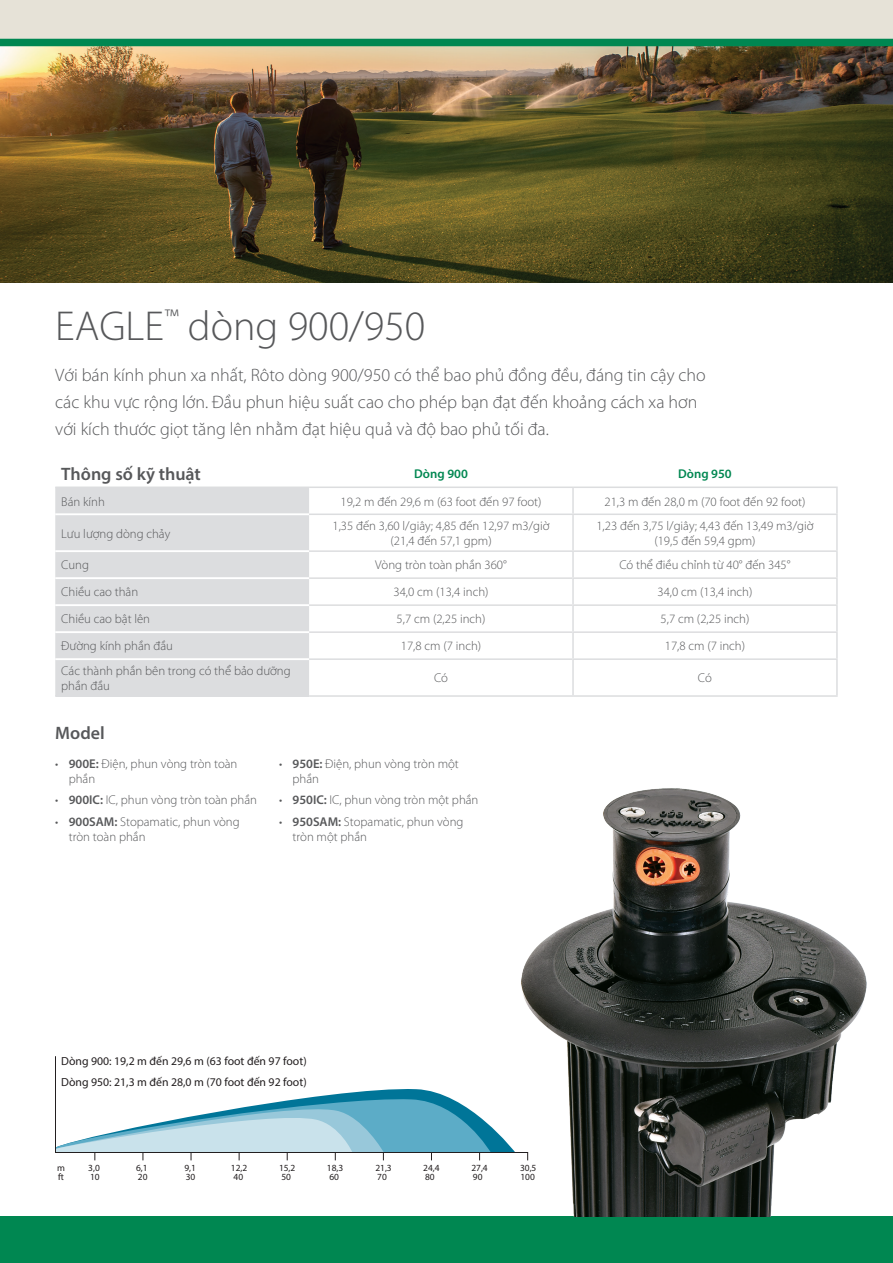
<style>
.page{position:relative;width:893px;height:1263px;background:#fff}
.page>*{position:absolute;margin:0;border:0;box-sizing:border-box;transform-origin:0 0}
.Intro_Head{font:300 42px "Myriad Pro";color:#57585a}
.Intro_Body{font:300 18px/27px "Myriad Pro";color:#57585a}
.Subhead{font:600 18px "Myriad Pro";color:#57585a}
.Table_Body{font:300 12.75px/15px "Myriad Pro";color:#57585a}
.t1{font:600 12.75px "Myriad Pro";color:#008751}
.t2{font:11.85px "Myriad Pro";color:#231f20}
.t3{font:9.45px "Myriad Pro";color:#231f20}
.s1{font-weight:600}
</style>
<div class="page">
<img style="left:1px;top:46px;width:892px;height:237px">
<hr style="left:0;top:283px;width:1px;height:699px;background:#e6e7e9">
<img style="left:0;top:39px;width:1px;height:244px">
<div style="left:0;top:0;width:893px;height:42px;background:#e6e2d7"></div>
<div style="left:0;top:39px;width:893px;height:7px;background:#008751"></div>
<div style="left:0;top:1217px;width:893px;height:46px;background:#008751"></div>
<img style="left:0;top:752px;width:19px;height:465px">
<img style="left:514px;top:788px;width:367px;height:429px">
<div style="left:55px;top:488px;width:254px;height:207px;background:#dcdddf"></div>
<hr style="left:309px;top:577px;width:263px;height:2px;background:#dcdddf">
<hr style="left:309px;top:604px;width:263px;height:2px;background:#dcdddf">
<hr style="left:309px;top:631px;width:263px;height:2px;background:#dcdddf">
<hr style="left:309px;top:658px;width:263px;height:2px;background:#dcdddf">
<hr style="left:55px;top:577px;width:254px;height:2px;background:#fff">
<hr style="left:55px;top:604px;width:254px;height:2px;background:#fff">
<hr style="left:55px;top:631px;width:254px;height:2px;background:#fff">
<hr style="left:55px;top:658px;width:254px;height:2px;background:#fff">
<hr style="left:55px;top:695px;width:254px;height:2px;background:#dcdddf">
<hr style="left:309px;top:695px;width:264px;height:2px;background:#dcdddf">
<hr style="left:573px;top:695px;width:265px;height:2px;background:#dcdddf">
<hr style="left:55px;top:513px;width:254px;height:2px;background:#fff">
<hr style="left:55px;top:550px;width:254px;height:2px;background:#fff">
<hr style="left:55px;top:486px;width:254px;height:2px;background:#dcdddf">
<hr style="left:309px;top:486px;width:264px;height:2px;background:#dcdddf">
<hr style="left:573px;top:486px;width:265px;height:2px;background:#dcdddf">
<hr style="left:572px;top:488px;width:2px;height:25px;background:#dcdddf">
<hr style="left:836px;top:488px;width:2px;height:25px;background:#dcdddf">
<hr style="left:309px;top:513px;width:264px;height:2px;background:#dcdddf">
<hr style="left:573px;top:513px;width:265px;height:2px;background:#dcdddf">
<hr style="left:572px;top:515px;width:2px;height:35px;background:#dcdddf">
<hr style="left:836px;top:515px;width:2px;height:35px;background:#dcdddf">
<hr style="left:309px;top:550px;width:264px;height:2px;background:#dcdddf">
<hr style="left:573px;top:550px;width:265px;height:2px;background:#dcdddf">
<hr style="left:572px;top:552px;width:2px;height:25px;background:#dcdddf">
<hr style="left:836px;top:552px;width:2px;height:25px;background:#dcdddf">
<hr style="left:572px;top:577px;width:266px;height:2px;background:#dcdddf">
<hr style="left:572px;top:579px;width:2px;height:25px;background:#dcdddf">
<hr style="left:836px;top:579px;width:2px;height:25px;background:#dcdddf">
<hr style="left:572px;top:604px;width:266px;height:2px;background:#dcdddf">
<hr style="left:572px;top:606px;width:2px;height:25px;background:#dcdddf">
<hr style="left:836px;top:606px;width:2px;height:25px;background:#dcdddf">
<hr style="left:572px;top:631px;width:266px;height:2px;background:#dcdddf">
<hr style="left:572px;top:633px;width:2px;height:25px;background:#dcdddf">
<hr style="left:836px;top:633px;width:2px;height:25px;background:#dcdddf">
<hr style="left:572px;top:658px;width:266px;height:2px;background:#dcdddf">
<hr style="left:572px;top:660px;width:2px;height:35px;background:#dcdddf">
<hr style="left:836px;top:660px;width:2px;height:35px;background:#dcdddf">
<svg style="left:55px;top:1056px;width:474px;height:97px"></svg>
<p class="Intro_Head" style="left:55px;top:301px;width:372px">EAGLE<sup>™</sup> dòng 900/950</p>
<p class="Intro_Body" style="left:55px;top:361px;width:652px">Với bán kính phun xa nhất, Rôto dòng 900/950 có thể bao phủ đồng đều, đáng tin cậy cho các khu vực rộng lớn. Đầu phun hiệu suất cao cho phép bạn đạt đến khoảng cách xa hơn với kích thước giọt tăng lên nhằm đạt hiệu quả và độ bao phủ tối đa.</p>
<p class="Subhead" style="left:61px;top:463px;width:141px">Thông số kỹ thuật</p>
<p class="t1" style="left:414px;top:466px;width:55px">Dòng 900</p>
<p class="t1" style="left:678px;top:466px;width:55px">Dòng 950</p>
<p class="Table_Body" style="left:61px;top:494px;width:45px">Bán kính</p>
<p class="Table_Body" style="left:341px;top:494px;width:203px">19,2 m đến 29,6 m (63 foot đến 97 foot)</p>
<p class="Table_Body" style="left:604px;top:494px;width:203px">21,3 m đến 28,0 m (70 foot đến 92 foot)</p>
<p class="Table_Body" style="left:61px;top:526px;width:111px">Lưu lượng dòng chảy</p>
<p class="Table_Body" style="left:332px;top:518px;width:219px;text-align:center">1,35 đến 3,60 l/giây; 4,85 đến 12,97 m3/giờ (21,4 đến 57,1 gpm)</p>
<p class="Table_Body" style="left:596px;top:518px;width:219px;text-align:center">1,23 đến 3,75 l/giây; 4,43 đến 13,49 m3/giờ (19,5 đến 59,4 gpm)</p>
<p class="Table_Body" style="left:61px;top:557px;width:29px">Cung</p>
<p class="Table_Body" style="left:375px;top:557px;width:133px">Vòng tròn toàn phần 360°</p>
<p class="Table_Body" style="left:619px;top:557px;width:173px">Có thể điều chỉnh từ 40° đến 345°</p>
<p class="Table_Body" style="left:61px;top:584px;width:78px">Chiều cao thân</p>
<p class="Table_Body" style="left:394px;top:584px;width:97px">34,0 cm (13,4 inch)</p>
<p class="Table_Body" style="left:657px;top:584px;width:97px">34,0 cm (13,4 inch)</p>
<p class="Table_Body" style="left:61px;top:611px;width:90px">Chiều cao bật lên</p>
<p class="Table_Body" style="left:397px;top:611px;width:90px">5,7 cm (2,25 inch)</p>
<p class="Table_Body" style="left:661px;top:611px;width:90px">5,7 cm (2,25 inch)</p>
<p class="Table_Body" style="left:61px;top:638px;width:113px">Đường kính phần đầu</p>
<p class="Table_Body" style="left:401px;top:638px;width:82px">17,8 cm (7 inch)</p>
<p class="Table_Body" style="left:665px;top:638px;width:82px">17,8 cm (7 inch)</p>
<p class="Table_Body" style="left:61px;top:663px;width:231px">Các thành phần bên trong có thể bảo dưỡng phần đầu</p>
<p class="Table_Body" style="left:434px;top:670px;width:16px">Có</p>
<p class="Table_Body" style="left:698px;top:670px;width:16px">Có</p>
<p class="Subhead" style="left:55px;top:722px;width:51px">Model</p>
<p class="Table_Body" style="left:69px;top:756px;width:170px;text-indent:-14px">• <span class="s1">900E:</span> Điện, phun vòng tròn toàn phần</p>
<p class="Table_Body" style="left:55px;top:792px;width:203px">• <span class="s1">900IC:</span> IC, phun vòng tròn toàn phần</p>
<p class="Table_Body" style="left:69px;top:814px;width:172px;text-indent:-14px">• <span class="s1">900SAM:</span> Stopamatic, phun vòng tròn toàn phần</p>
<p class="Table_Body" style="left:292px;top:756px;width:168px;text-indent:-14px">• <span class="s1">950E:</span> Điện, phun vòng tròn một phần</p>
<p class="Table_Body" style="left:279px;top:792px;width:201px">• <span class="s1">950IC:</span> IC, phun vòng tròn một phần</p>
<p class="Table_Body" style="left:292px;top:814px;width:172px;text-indent:-14px">• <span class="s1">950SAM:</span> Stopamatic, phun vòng tròn một phần</p>
<p class="t2" style="left:61px;top:1054px;width:247px">Dòng 900: 19,2 m đến 29,6 m (63 foot đến 97 foot)</p>
<p class="t2" style="left:61px;top:1074px;width:247px">Dòng 950: 21,3 m đến 28,0 m (70 foot đến 92 foot)</p>
<p class="t3" style="left:57px;top:1162px;width:9px">m</p>
<p class="t3" style="left:88px;top:1162px;width:13px">3,0</p>
<p class="t3" style="left:136px;top:1162px;width:13px">6,1</p>
<p class="t3" style="left:184px;top:1162px;width:13px">9,1</p>
<p class="t3" style="left:231px;top:1162px;width:18px">12,2</p>
<p class="t3" style="left:279px;top:1162px;width:18px">15,2</p>
<p class="t3" style="left:327px;top:1162px;width:18px">18,3</p>
<p class="t3" style="left:375px;top:1162px;width:18px">21,3</p>
<p class="t3" style="left:423px;top:1162px;width:18px">24,4</p>
<p class="t3" style="left:471px;top:1162px;width:18px">27,4</p>
<p class="t3" style="left:520px;top:1162px;width:18px">30,5</p>
<p class="t3" style="left:58px;top:1171px;width:7px">ft</p>
<p class="t3" style="left:90px;top:1171px;width:11px">10</p>
<p class="t3" style="left:138px;top:1171px;width:11px">20</p>
<p class="t3" style="left:186px;top:1171px;width:11px">30</p>
<p class="t3" style="left:234px;top:1171px;width:11px">40</p>
<p class="t3" style="left:281px;top:1171px;width:11px">50</p>
<p class="t3" style="left:329px;top:1171px;width:11px">60</p>
<p class="t3" style="left:377px;top:1171px;width:11px">70</p>
<p class="t3" style="left:425px;top:1171px;width:11px">80</p>
<p class="t3" style="left:473px;top:1171px;width:11px">90</p>
<p class="t3" style="left:520px;top:1171px;width:16px">100</p>
</div>
